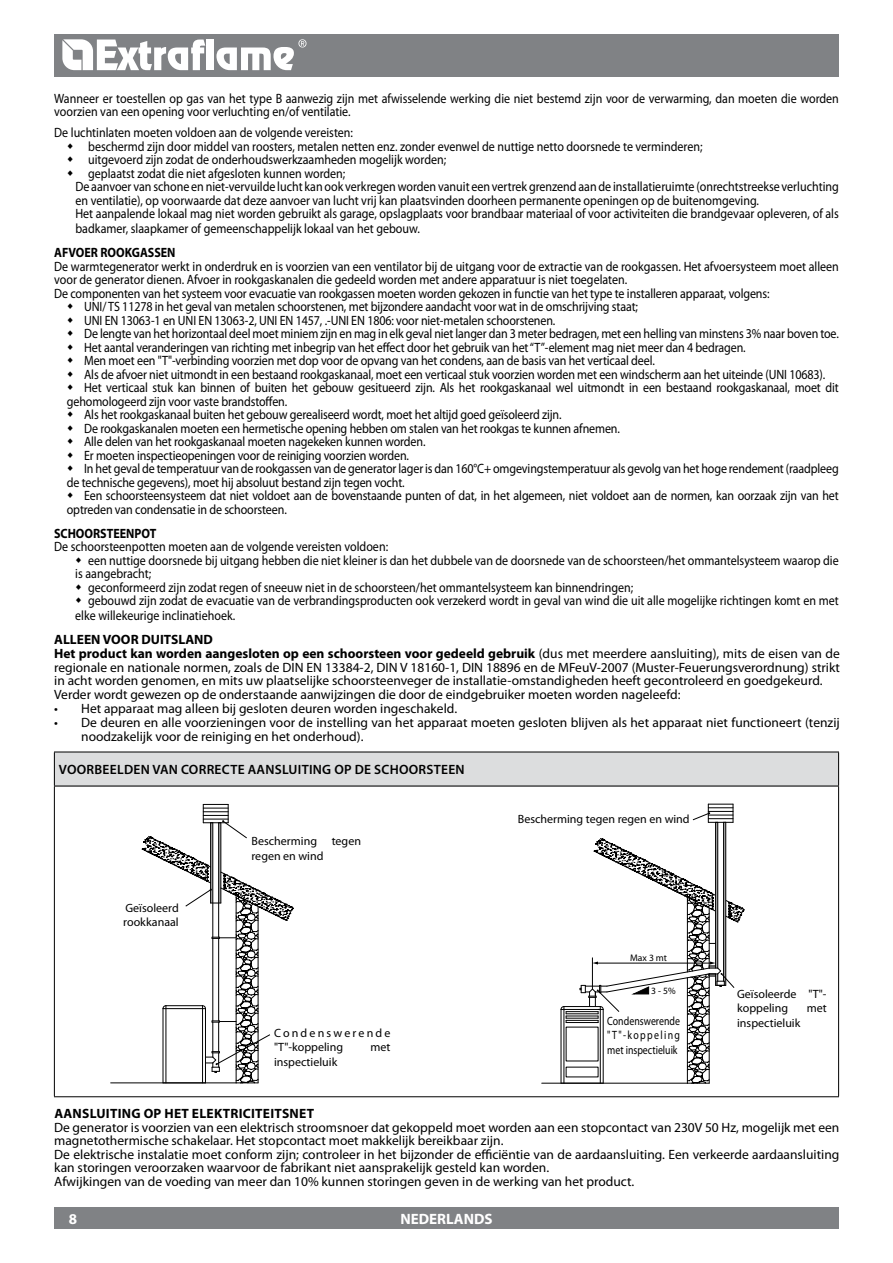
<style>
.page{position:relative;width:893px;height:1263px;background:#fff}
.page>*{position:absolute;margin:0;border:0;box-sizing:border-box;transform-origin:0 0}
.t1{font:700 15px "Myriad Pro";color:#fff}
.t2{font:13.5px/13.5px "Myriad Pro";color:#000;scale:.89 1}
.t3{font:13.5px/13.8px "Myriad Pro";color:#000}
.t4{font:600 13.5px "Myriad Pro";letter-spacing:.02em;color:#000}
.t5{font:700 13.5px "Myriad Pro";color:#000;scale:.89 1}
.t6{font:700 13.5px "Myriad Pro";letter-spacing:.02em;color:#000}
.t7{font:700 13.5px "Myriad Pro";color:#000}
.t8{font:12px/14.4px "Myriad Pro";color:#000}
.t9{font:12px/14.4px "Myriad Pro";color:#000;text-align:justify;scale:.82 1}
.t10{font:12px/14.4px "Myriad Pro";letter-spacing:.17em;color:#000}
.t11{font:9.6px "Myriad Pro";color:#000}
.s1{font-weight:700}
</style>
<div class="page">
<hr style="left:111px;top:1082px;width:125px;height:1px;background:#000">
<svg style="left:142px;top:804px;width:151px;height:279px"></svg>
<hr style="left:561px;top:1009px;width:1px;height:74px;background:#000">
<hr style="left:564px;top:1006px;width:36px;height:1px;background:#000">
<hr style="left:561px;top:1009px;width:42px;height:1px;background:#000">
<hr style="left:564px;top:1006px;width:1px;height:77px;background:#000">
<hr style="left:542px;top:1083px;width:145px;height:1px;background:#000">
<hr style="left:566px;top:1011px;width:32px;height:1px;background:#000">
<hr style="left:566px;top:1013px;width:32px;height:1px;background:#000">
<hr style="left:566px;top:1016px;width:32px;height:1px;background:#000">
<hr style="left:566px;top:1018px;width:32px;height:1px;background:#000">
<hr style="left:566px;top:1020px;width:32px;height:1px;background:#000">
<svg style="left:561px;top:1006px;width:6px;height:16px"></svg>
<hr style="left:566px;top:1022px;width:32px;height:1px;background:#000">
<svg style="left:580px;top:804px;width:164px;height:280px"></svg>
<div style="left:54px;top:34px;width:785px;height:43px;background:#808285"></div>
<div style="left:54px;top:1208px;width:785px;height:21px;background:#808285"></div>
<svg style="left:62px;top:39px;width:143px;height:31px"></svg>
<div style="left:207px;top:40px;width:7px;height:30px;background:#fff"></div>
<svg style="left:216px;top:39px;width:90px;height:31px"></svg>
<div style="left:54px;top:752px;width:785px;height:34px;background:#dcddde"></div>
<hr style="left:54px;top:752px;width:785px;height:1px;background:#000">
<hr style="left:54px;top:752px;width:1px;height:34px;background:#000">
<hr style="left:838px;top:752px;width:1px;height:34px;background:#000">
<hr style="left:54px;top:786px;width:785px;height:1px;background:#000">
<hr style="left:54px;top:786px;width:1px;height:310px;background:#000">
<hr style="left:838px;top:786px;width:1px;height:310px;background:#000">
<hr style="left:54px;top:1096px;width:785px;height:1px;background:#000">
<p class="t2" style="left:54px;top:91px;width:883px">Wanneer er toestellen op gas van het type B aanwezig zijn met afwisselende werking die niet bestemd zijn voor de verwarming, dan moeten die worden voorzien van een opening voor verluchting en/of ventilatie.</p>
<p class="t2" style="left:54px;top:126px;width:337px">De luchtinlaten moeten voldoen aan de volgende vereisten:</p>
<p class="t2" style="left:88px;top:139px;width:692px">beschermd zijn door middel van roosters, metalen netten enz. zonder evenwel de nuttige netto doorsnede te verminderen;</p>
<p class="t2" style="left:88px;top:153px;width:404px">uitgevoerd zijn zodat de onderhoudswerkzaamheden mogelijk worden;</p>
<p class="t2" style="left:88px;top:166px;width:291px">geplaatst zodat die niet afgesloten kunnen worden;</p>
<p class="t2" style="left:75px;top:180px;width:859px">De aanvoer van schone en niet-vervuilde lucht kan ook verkregen worden vanuit een vertrek grenzend aan de installatieruimte (onrechtstreekse verluchting</p>
<p class="t2" style="left:75px;top:193px;width:770px">en ventilatie), op voorwaarde dat deze aanvoer van lucht vrij kan plaatsvinden doorheen permanente openingen op de buitenomgeving.</p>
<p class="t2" style="left:75px;top:207px;width:859px">Het aanpalende lokaal mag niet worden gebruikt als garage, opslagplaats voor brandbaar materiaal of voor activiteiten die brandgevaar opleveren, of als</p>
<p class="t2" style="left:75px;top:222px;width:389px">badkamer, slaapkamer of gemeenschappelijk lokaal van het gebouw.</p>
<p class="t5" style="left:54px;top:244px;width:106px">AFVOER ROOKGASSEN</p>
<p class="t2" style="left:54px;top:259px;width:883px">De warmtegenerator werkt in onderdruk en is voorzien van een ventilator bij de uitgang voor de extractie van de rookgassen. Het afvoersysteem moet alleen</p>
<p class="t2" style="left:54px;top:273px;width:645px">voor de generator dienen. Afvoer in rookgaskanalen die gedeeld worden met andere apparatuur is niet toegelaten.</p>
<p class="t2" style="left:54px;top:286px;width:805px">De componenten van het systeem voor evacuatie van rookgassen moeten worden gekozen in functie van het type te installeren apparaat, volgens:</p>
<p class="t2" style="left:84px;top:300px;width:624px">UNI/ TS 11278 in het geval van metalen schoorstenen, met bijzondere aandacht voor wat in de omschrijving staat;</p>
<p class="t2" style="left:84px;top:313px;width:531px">UNI EN 13063-1 en UNI EN 13063-2, UNI EN 1457, .-UNI EN 1806: voor niet-metalen schoorstenen.</p>
<p class="t2" style="left:84px;top:327px;width:849px">De lengte van het horizontaal deel moet miniem zijn en mag in elk geval niet langer dan 3 meter bedragen, met een helling van minstens 3% naar boven toe.</p>
<p class="t2" style="left:84px;top:340px;width:745px">Het aantal veranderingen van richting met inbegrip van het effect door het gebruik van het “T”-element mag niet meer dan 4 bedragen.</p>
<p class="t2" style="left:84px;top:354px;width:643px">Men moet een "T"-verbinding voorzien met dop voor de opvang van het condens, aan de basis van het verticaal deel.</p>
<p class="t2" style="left:84px;top:367px;width:834px">Als de afvoer niet uitmondt in een bestaand rookgaskanaal, moet een verticaal stuk voorzien worden met een windscherm aan het uiteinde (UNI 10683).</p>
<p class="t2" style="left:84px;top:381px;width:850px">Het verticaal stuk kan binnen of buiten het gebouw gesitueerd zijn. Als het rookgaskanaal wel uitmondt in een bestaand rookgaskanaal, moet dit</p>
<p class="t2" style="left:67px;top:394px;width:249px">gehomologeerd zijn voor vaste brandstoffen.</p>
<p class="t2" style="left:84px;top:408px;width:538px">Als het rookgaskanaal buiten het gebouw gerealiseerd wordt, moet het altijd goed geïsoleerd zijn.</p>
<p class="t2" style="left:84px;top:421px;width:604px">De rookgaskanalen moeten een hermetische opening hebben om stalen van het rookgas te kunnen afnemen.</p>
<p class="t2" style="left:84px;top:435px;width:385px">Alle delen van het rookgaskanaal moeten nagekeken kunnen worden.</p>
<p class="t2" style="left:84px;top:448px;width:367px">Er moeten inspectieopeningen voor de reiniging voorzien worden.</p>
<p class="t2" style="left:84px;top:462px;width:849px">In het geval de temperatuur van de rookgassen van de generator lager is dan 160°C+ omgevingstemperatuur als gevolg van het hoge rendement (raadpleeg</p>
<p class="t2" style="left:67px;top:475px;width:381px">de technische gegevens), moet hij absoluut bestand zijn tegen vocht.</p>
<p class="t2" style="left:84px;top:489px;width:850px">Een schoorsteensysteem dat niet voldoet aan de bovenstaande punten of dat, in het algemeen, niet voldoet aan de normen, kan oorzaak zijn van het</p>
<p class="t2" style="left:67px;top:502px;width:249px">optreden van condensatie in de schoorsteen.</p>
<p class="t5" style="left:54px;top:524px;width:61px">SCHOORSTEEN</p>
<p class="t5" style="left:135px;top:524px;width:26px">POT</p>
<p class="t2" style="left:54px;top:540px;width:377px">De schoorsteenpotten moeten aan de volgende vereisten voldoen:</p>
<p class="t2" style="left:88px;top:553px;width:845px">een nuttige doorsnede bij uitgang hebben die niet kleiner is dan het dubbele van de doorsnede van de schoorsteen/het ommantelsysteem waarop die</p>
<p class="t2" style="left:75px;top:567px;width:87px">is aangebracht;</p>
<p class="t2" style="left:88px;top:580px;width:614px">geconformeerd zijn zodat regen of sneeuw niet in de schoorsteen/het ommantelsysteem kan binnendringen;</p>
<p class="t2" style="left:88px;top:594px;width:845px">gebouwd zijn zodat de evacuatie van de verbrandingsproducten ook verzekerd wordt in geval van wind die uit alle mogelijke richtingen komt en met</p>
<p class="t2" style="left:75px;top:609px;width:181px">elke willekeurige inclinatiehoek.</p>
<p class="t7" style="left:54px;top:631px;width:9px">ALLEEN</p>
<p class="t7" style="left:103px;top:631px;width:70px">VOOR DUITSLAN</p>
<p class="t3" style="left:54px;top:632px;width:787px;text-indent:149px"><span class="s1">D<br>Het product kan worden aangesloten op een schoorsteen voor gedeeld gebruik</span> (dus met meerdere aansluiting), mits de eisen van de regionale en nationale normen, zoals de DIN EN 13384-2, DIN V 18160-1, DIN 18896 en de MFeuV-2007 (Muster-Feuerungsverordnung) strikt in acht worden genomen, en mits uw plaatselijke schoorsteenveger de installatie-omstandigheden heeft gecontroleerd en goedgekeurd.<br>Verder wordt gewezen op de onderstaande aanwijzingen die door de eindgebruiker moeten worden nageleefd:</p>
<p class="t3" style="left:54px;top:701px;width:404px">• Het apparaat mag alleen bij gesloten deuren worden ingeschakeld.</p>
<p class="t3" style="left:81px;top:715px;width:760px;text-indent:-27px">• De deuren en alle voorzieningen voor de instelling van het apparaat moeten gesloten blijven als het apparaat niet functioneert (tenzij noodzakelijk voor de reiniging en het onderhoud).</p>
<p class="t4" style="left:59px;top:761px;width:19px">VOOR</p>
<p class="t4" style="left:95px;top:761px;width:96px">BEELDEN VAN CORR</p>
<p class="t4" style="left:215px;top:761px;width:195px">ECTE AANSLUITING OP DE SCHOOR</p>
<p class="t4" style="left:427px;top:761px;width:38px">STEEN</p>
<p class="t8" style="left:123px;top:900px;width:57px">Geïsoleerd rookkanaal</p>
<p class="t8" style="left:252px;top:834px;width:111px">Bescherming tegen regen en wind</p>
<p class="t10" style="left:274px;top:1025px;width:118px">Condenswerende "T"-koppeling</p>
<p class="t8" style="left:371px;top:1040px;width:21px">met</p>
<p class="t8" style="left:274px;top:1054px;width:65px">inspectieluik</p>
<p class="t8" style="left:518px;top:811px;width:173px">Bescherming tegen regen en wind</p>
<p class="t11" style="left:630px;top:952px;width:38px">Max 3 mt</p>
<p class="t11" style="left:651px;top:985px;width:26px">3 - 5%</p>
<p class="t9" style="left:607px;top:1013px;width:90px">Condenswerende "T"-koppeling met inspectieluik</p>
<p class="t8" style="left:737px;top:986px;width:91px">Geïsoleerde "T"- koppeling</p>
<p class="t8" style="left:807px;top:1001px;width:21px">met</p>
<p class="t8" style="left:737px;top:1015px;width:65px">inspectieluik</p>
<p class="t7" style="left:54px;top:1105px;width:10px">AANSLU</p>
<p class="t6" style="left:106px;top:1105px;width:132px">ITING op het elektrici</p>
<p class="t6" style="left:255px;top:1105px;width:60px">teitsnet</p>
<p class="t3" style="left:54px;top:1120px;width:787px">De generator is voorzien van een elektrisch stroomsnoer dat gekoppeld moet worden aan een stopcontact van 230V 50 Hz, mogelijk met een magnetothermische schakelaar. Het stopcontact moet makkelijk bereikbaar zijn.<br>De elektrische instalatie moet conform zijn; controleer in het bijzonder de efficiëntie van de aardaansluiting. Een verkeerde aardaansluiting kan storingen veroorzaken waarvoor de fabrikant niet aansprakelijk gesteld kan worden.<br>Afwijkingen van de voeding van meer dan 10% kunnen storingen geven in de werking van het product.</p>
<p class="t1" style="left:69px;top:1209px;width:10px">8</p>
<p class="t1" style="left:400px;top:1209px;width:94px">NEDERLANDS</p>
</div>
